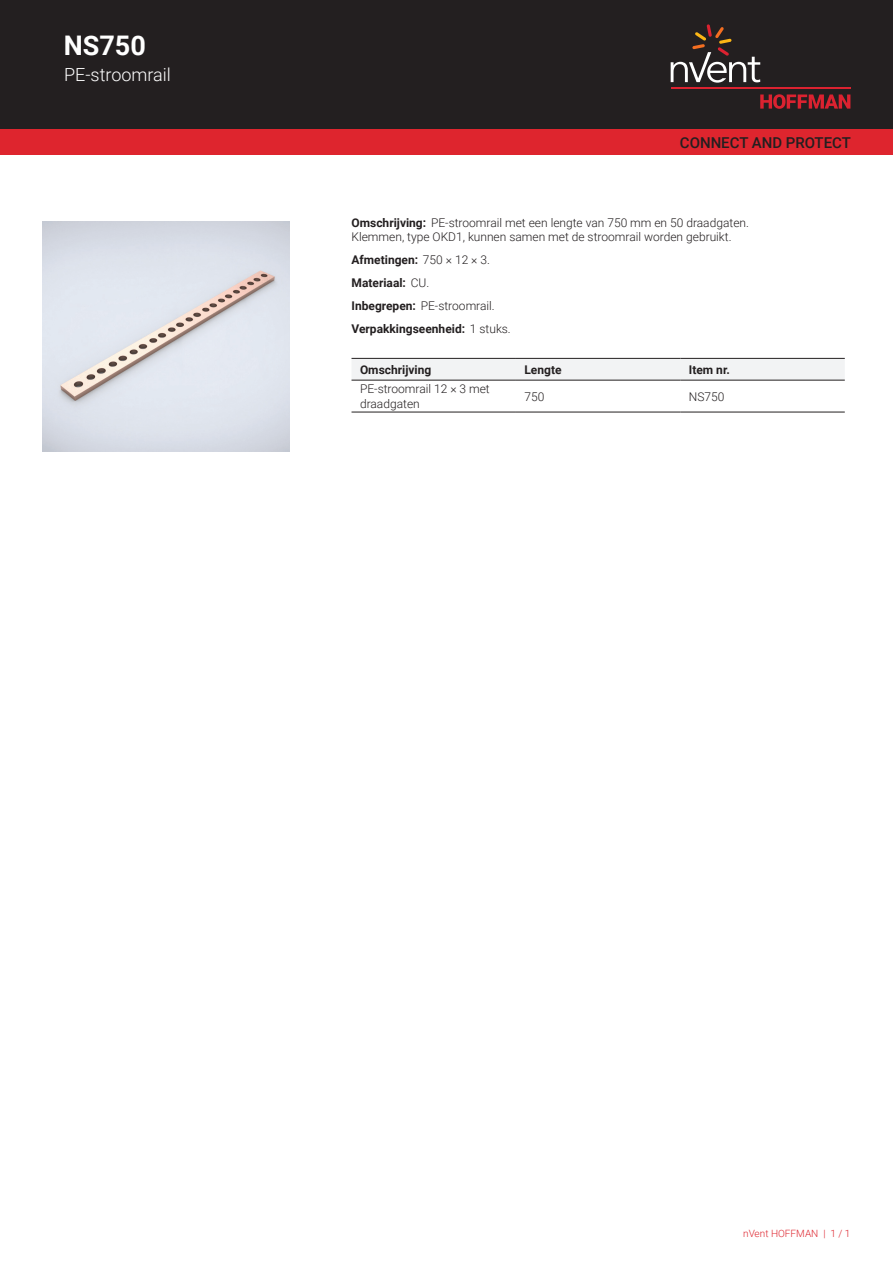
<style>
.page{position:relative;width:893px;height:1263px;background:#fff}
.page>*{position:absolute;margin:0;border:0;box-sizing:border-box;transform-origin:0 0}
.t1{font:700 27px "Roboto";color:#fff}
.t2{font:300 18px "Roboto";color:#fff}
.t3{font:500 15px "Roboto";color:#231f20}
.t4{font:300 12px/14.4px "Roboto";color:#231f20}
.t5{font:700 12px/23px "Roboto";color:#231f20}
.t6{font:300 10.05px "Roboto";color:#de252e}
.s1{font-weight:700}
.s2{font-weight:300}
</style>
<div class="page">
<div style="left:0;top:0;width:893px;height:129px;background:#231f20"></div>
<svg style="left:760px;top:94px;width:90px;height:15px"></svg>
<hr style="left:671px;top:88px;width:179px;height:1px;background:#db2230">
<svg style="left:671px;top:24px;width:89px;height:59px"></svg>
<div style="left:0;top:129px;width:893px;height:26px;background:#de252e"></div>
<div style="left:351px;top:359px;width:494px;height:21px;background:#f2f3f4"></div>
<hr style="left:351px;top:358px;width:165px;height:1px;background:#231f20">
<hr style="left:516px;top:358px;width:164px;height:1px;background:#231f20">
<hr style="left:680px;top:358px;width:165px;height:1px;background:#231f20">
<hr style="left:351px;top:412px;width:165px;height:1px;background:#231f20">
<hr style="left:516px;top:412px;width:164px;height:1px;background:#231f20">
<hr style="left:680px;top:412px;width:165px;height:1px;background:#231f20">
<hr style="left:351px;top:380px;width:165px;height:1px;background:#231f20">
<hr style="left:516px;top:380px;width:164px;height:1px;background:#231f20">
<hr style="left:680px;top:380px;width:165px;height:1px;background:#231f20">
<img style="left:43px;top:221px;width:246px;height:231px">
<h1 class="t1" style="left:64px;top:27px;width:84px">NS750</h1>
<h2 class="t2" style="left:64px;top:62px;width:108px">PE-stroomrail</h2>
<p class="t3" style="left:680px;top:132px;width:173px">CONNECT AND PROTECT</p>
<p class="t4" style="left:351px;top:215px;width:399px"><span class="s1">Omschrijving:</span> PE-stroomrail met een lengte van 750 mm en 50 draadgaten.<br>Klemmen, type OKD1, kunnen samen met de stroomrail worden gebruikt.</p>
<p class="t5" style="left:351px;top:248px;width:161px">Afmetingen: <span class="s2">750 × 12 × 3.<br></span>Materiaal: <span class="s2">CU.<br></span>Inbegrepen: <span class="s2">PE-stroomrail.<br></span>Verpakkingseenheid: <span class="s2">1 stuks.</span></p>
<p class="t5" style="left:360px;top:358px;width:73px">Omschrijving</p>
<p class="t5" style="left:524px;top:358px;width:39px">Lengte</p>
<p class="t5" style="left:689px;top:358px;width:42px">Item nr.</p>
<p class="t4" style="left:360px;top:381px;width:131px">PE-stroomrail 12 × 3 met draadgaten</p>
<p class="t4" style="left:524px;top:389px;width:21px">750</p>
<p class="t4" style="left:689px;top:389px;width:37px">NS750</p>
<p class="t6" style="left:743px;top:1226px;width:109px">nVent HOFFMAN | 1 / 1</p>
</div>
